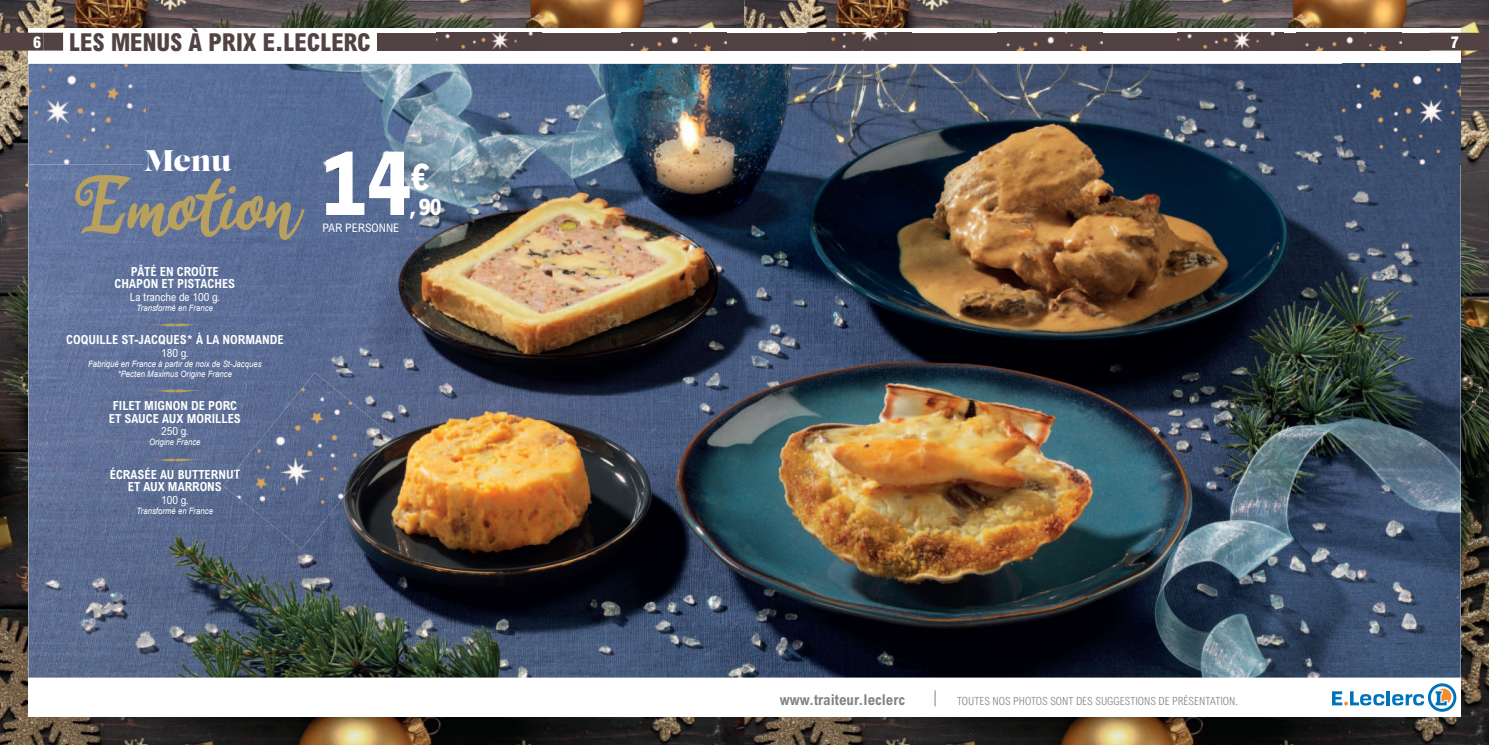
<style>
.page{position:relative;width:1489px;height:745px;background:#fff}
.page>*{position:absolute;margin:0;border:0;box-sizing:border-box;transform-origin:0 0}
.t1{font:74.25px "Happy Sunday";color:#b8a05e}
.t2{font:700 condensed 45.62px "Edouard";color:#fff}
.t3{font:29.75px "Lust";color:#fff}
.t4{font:700 condensed 28px "Edouard";color:#fff}
.t5{font:800 condensed 24.75px "Arial MT Pro";color:#524244}
.t6{font:800 condensed 16.25px "Arial MT Pro";color:#fff}
.t7{font:700 condensed 15px "Arial MT Pro";color:#808285}
.t8{font:700 condensed 12.5px/12.5px "Arial MT Pro";color:#fff;text-align:center}
.t9{font:condensed 11.75px "Arial MT Pro";color:#fff}
.t10{font:300 condensed 11.25px "Arial MT Pro";color:#808285}
.t11{font:condensed 11.25px "Arial MT Pro";color:#fff}
.t12{font:italic 8.75px "Arial";color:#fff;scale:.89 1}
.s1{font-size:16.25px;color:#fff}
</style>
<div class="page">
<img style="left:0;top:0;width:1488px;height:33px">
<img style="left:0;top:51px;width:43px;height:693px">
<img style="left:43px;top:717px;width:701px;height:27px">
<img style="left:1445px;top:51px;width:43px;height:693px">
<img style="left:744px;top:717px;width:43px;height:27px">
<img style="left:787px;top:717px;width:658px;height:27px">
<div style="left:28px;top:28px;width:716px;height:688px;background:#fff"></div>
<div style="left:744px;top:28px;width:716px;height:688px;background:#fff"></div>
<hr style="left:1386px;top:690px;width:3px;height:15px;background:#0073bc">
<svg style="left:1332px;top:691px;width:52px;height:14px"></svg>
<svg style="left:1392px;top:683px;width:64px;height:28px"></svg>
<svg style="left:934px;top:690px;width:1px;height:16px"></svg>
<div style="left:744px;top:33px;width:685px;height:18px;background:#524244"></div>
<div style="left:1429px;top:33px;width:59px;height:18px;background:#524244"></div>
<div style="left:0;top:33px;width:43px;height:18px;background:#524244"></div>
<div style="left:43px;top:33px;width:20px;height:18px;background:#524244"></div>
<div style="left:377px;top:33px;width:367px;height:18px;background:#524244"></div>
<img style="left:1006px;top:33px;width:96px;height:18px">
<img style="left:1305px;top:33px;width:96px;height:18px">
<img style="left:1177px;top:33px;width:98px;height:17px">
<img style="left:806px;top:33px;width:82px;height:18px">
<img style="left:630px;top:33px;width:96px;height:18px">
<img style="left:436px;top:33px;width:97px;height:17px">
<img style="left:28px;top:64px;width:1432px;height:613px">
<img style="left:1342px;top:64px;width:118px;height:100px">
<img style="left:28px;top:64px;width:118px;height:100px">
<svg style="left:144px;top:150px;width:2px;height:14px"></svg>
<img style="left:223px;top:372px;width:170px;height:176px">
<svg style="left:229px;top:467px;width:11px;height:11px"></svg>
<svg style="left:144px;top:324px;width:62px;height:3px"></svg>
<svg style="left:144px;top:390px;width:62px;height:2px"></svg>
<svg style="left:144px;top:458px;width:62px;height:3px"></svg>
<h3 class="t5" style="left:33px;top:28px;width:339px"><span class="s1">6</span> LES MENUS À PRIX E.LECLERC</h3>
<h3 class="t6" style="left:1450px;top:33px;width:10px">7</h3>
<h3 class="t3" style="left:143px;top:148px;width:90px">Menu</h3>
<h1 class="t1" style="left:75px;top:173px;width:337px">Emotion <sup>14</sup></h1>
<h2 class="t2" style="left:411px;top:147px;width:20px">€</h2>
<h3 class="t4" style="left:408px;top:189px;width:35px">,90</h3>
<p class="t9" style="left:322px;top:221px;width:78px">PAR PERSONNE</p>
<p class="t8" style="left:115px;top:265px;width:122px">PÂTÉ EN CROÛTE<br>CHAPON ET PISTACHES</p>
<p class="t11" style="left:130px;top:290px;width:92px">La tranche de 100 g.</p>
<p class="t8" style="left:66px;top:333px;width:219px">COQUILLE ST-JACQUES* À LA NORMANDE</p>
<p class="t12" style="left:137px;top:304px;width:87px">TransformÈ en France</p>
<p class="t11" style="left:161px;top:346px;width:29px">180 g.</p>
<p class="t12" style="left:88px;top:360px;width:197px">FabriquÈ en France ‡ partir de noix de St-Jacques</p>
<p class="t8" style="left:113px;top:399px;width:126px">FILET MIGNON DE PORC</p>
<p class="t12" style="left:118px;top:370px;width:130px">*Pecten Maximus Origine France</p>
<p class="t8" style="left:109px;top:411px;width:133px">ET SAUCE AUX MORILLES</p>
<p class="t11" style="left:161px;top:424px;width:29px">250 g.</p>
<p class="t12" style="left:149px;top:438px;width:59px">Origine France</p>
<p class="t8" style="left:110px;top:467px;width:132px">ÉCRASÉE AU BUTTERNUT<br>ET AUX MARRONS</p>
<p class="t11" style="left:161px;top:493px;width:29px">100 g.</p>
<p class="t12" style="left:137px;top:507px;width:87px">TransformÈ en France</p>
<p class="t7" style="left:780px;top:691px;width:126px">www.traiteur.leclerc</p>
<p class="t10" style="left:957px;top:694px;width:282px">TOUTES NOS PHOTOS SONT DES SUGGESTIONS DE PRÉSENTATION.</p>
</div>
